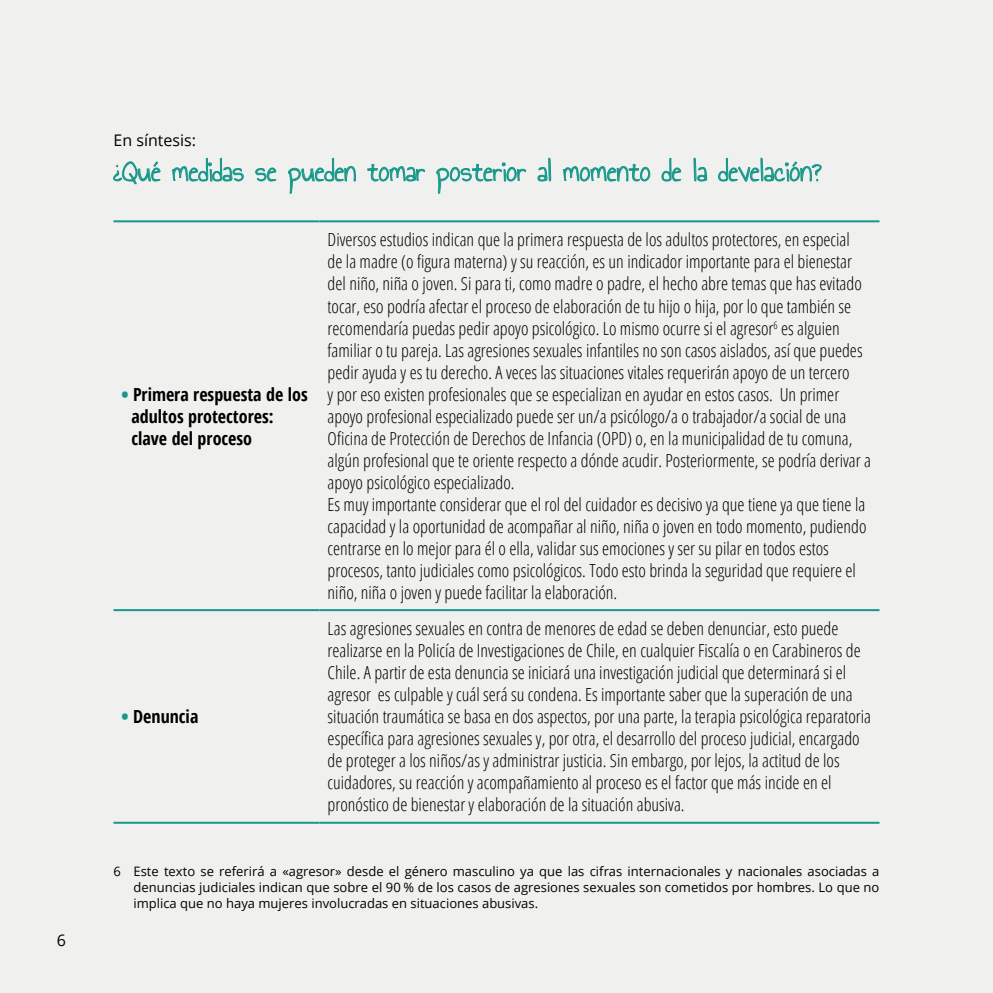
<style>
.page{position:relative;width:993px;height:993px;background:#fff}
.page>*{position:absolute;margin:0;border:0;box-sizing:border-box;transform-origin:0 0}
.t1{font:30px "Annie Use Your Telescope";color:#18988b}
.t2{font:300 18px/22px "Open Sans Condensed";color:#000}
.t3{font:700 condensed 18px/22px "Open Sans";color:#000}
.t4{font:16px "Open Sans";color:#000}
.t5{font:13px/16px "Open Sans";color:#000;text-align:justify}
.s1{font-weight:800;font-stretch:normal;color:#18988b}
</style>
<div class="page">
<div style="left:0;top:0;width:992px;height:992px;background:#f0f0ee"></div>
<hr style="left:992px;top:0;width:1px;height:992px;background:#f0f0ee">
<svg style="left:113px;top:161px;width:47px;height:23px"></svg>
<svg style="left:172px;top:158px;width:71px;height:23px"></svg>
<svg style="left:255px;top:167px;width:21px;height:14px"></svg>
<svg style="left:288px;top:157px;width:68px;height:37px"></svg>
<svg style="left:367px;top:164px;width:57px;height:17px"></svg>
<svg style="left:436px;top:162px;width:89px;height:32px"></svg>
<svg style="left:537px;top:158px;width:14px;height:23px"></svg>
<svg style="left:563px;top:164px;width:87px;height:17px"></svg>
<svg style="left:661px;top:158px;width:20px;height:23px"></svg>
<svg style="left:693px;top:158px;width:14px;height:23px"></svg>
<svg style="left:718px;top:158px;width:103px;height:23px"></svg>
<hr style="left:113px;top:220px;width:206px;height:2px;background:#18988b">
<hr style="left:319px;top:220px;width:560px;height:2px;background:#18988b">
<hr style="left:113px;top:609px;width:206px;height:2px;background:#18988b">
<hr style="left:319px;top:609px;width:560px;height:2px;background:#18988b">
<hr style="left:113px;top:821px;width:206px;height:2px;background:#18988b">
<hr style="left:319px;top:821px;width:560px;height:2px;background:#18988b">
<p class="t4" style="left:57px;top:928px;width:11px">6</p>
<p class="t4" style="left:113px;top:129px;width:84px">En síntesis:</p>
<h1 class="t1" style="left:122px;top:150px;width:701px">Qué medidas se pueden tomar posterior al momento de la develación?</h1>
<p class="t3" style="left:131px;top:382px;width:178px;text-indent:-10px"><span class="s1">•</span> Primera respuesta de los adultos protectores: clave del proceso</p>
<p class="t3" style="left:121px;top:705px;width:78px"><span class="s1">•</span> Denuncia</p>
<p class="t2" style="left:327px;top:228px;width:544px">Diversos estudios indican que la primera respuesta de los adultos protectores, en especial<br>de la madre (o figura materna) y su reacción, es un indicador importante para el bienestar del niño, niña o joven. Si para ti, como madre o padre, el hecho abre temas que has evitado tocar, eso podría afectar el proceso de elaboración de tu hijo o hija, por lo que también se recomendaría puedas pedir apoyo psicológico. Lo mismo ocurre si el agresor<sup>6</sup> es alguien familiar o tu pareja. Las agresiones sexuales infantiles no son casos aislados, así que puedes pedir ayuda y es tu derecho. A veces las situaciones vitales requerirán apoyo de un tercero<br>y por eso existen profesionales que se especializan en ayudar en estos casos. Un primer apoyo profesional especializado puede ser un/a psicólogo/a o trabajador/a social de una Oficina de Protección de Derechos de Infancia (OPD) o, en la municipalidad de tu comuna, algún profesional que te oriente respecto a dónde acudir. Posteriormente, se podría derivar a apoyo psicológico especializado.<br>Es muy importante considerar que el rol del cuidador es decisivo ya que tiene ya que tiene la capacidad y la oportunidad de acompañar al niño, niña o joven en todo momento, pudiendo centrarse en lo mejor para él o ella, validar sus emociones y ser su pilar en todos estos procesos, tanto judiciales como psicológicos. Todo esto brinda la seguridad que requiere el niño, niña o joven y puede facilitar la elaboración.</p>
<p class="t2" style="left:327px;top:617px;width:545px">Las agresiones sexuales en contra de menores de edad se deben denunciar, esto puede realizarse en la Policía de Investigaciones de Chile, en cualquier Fiscalía o en Carabineros de Chile. A partir de esta denuncia se iniciará una investigación judicial que determinará si el agresor es culpable y cuál será su condena. Es importante saber que la superación de una situación traumática se basa en dos aspectos, por una parte, la terapia psicológica reparatoria específica para agresiones sexuales y, por otra, el desarrollo del proceso judicial, encargado de proteger a los niños/as y administrar justicia. Sin embargo, por lejos, la actitud de los cuidadores, su reacción y acompañamiento al proceso es el factor que más incide en el pronóstico de bienestar y elaboración de la situación abusiva.</p>
<p class="t5" style="left:133px;top:862px;width:747px;text-indent:-20px">6 Este texto se referirá a «agresor» desde el género masculino ya que las cifras internacionales y nacionales asociadas a denuncias judiciales indican que sobre el 90 % de los casos de agresiones sexuales son cometidos por hombres. Lo que no implica que no haya mujeres involucradas en situaciones abusivas.</p>
</div>
